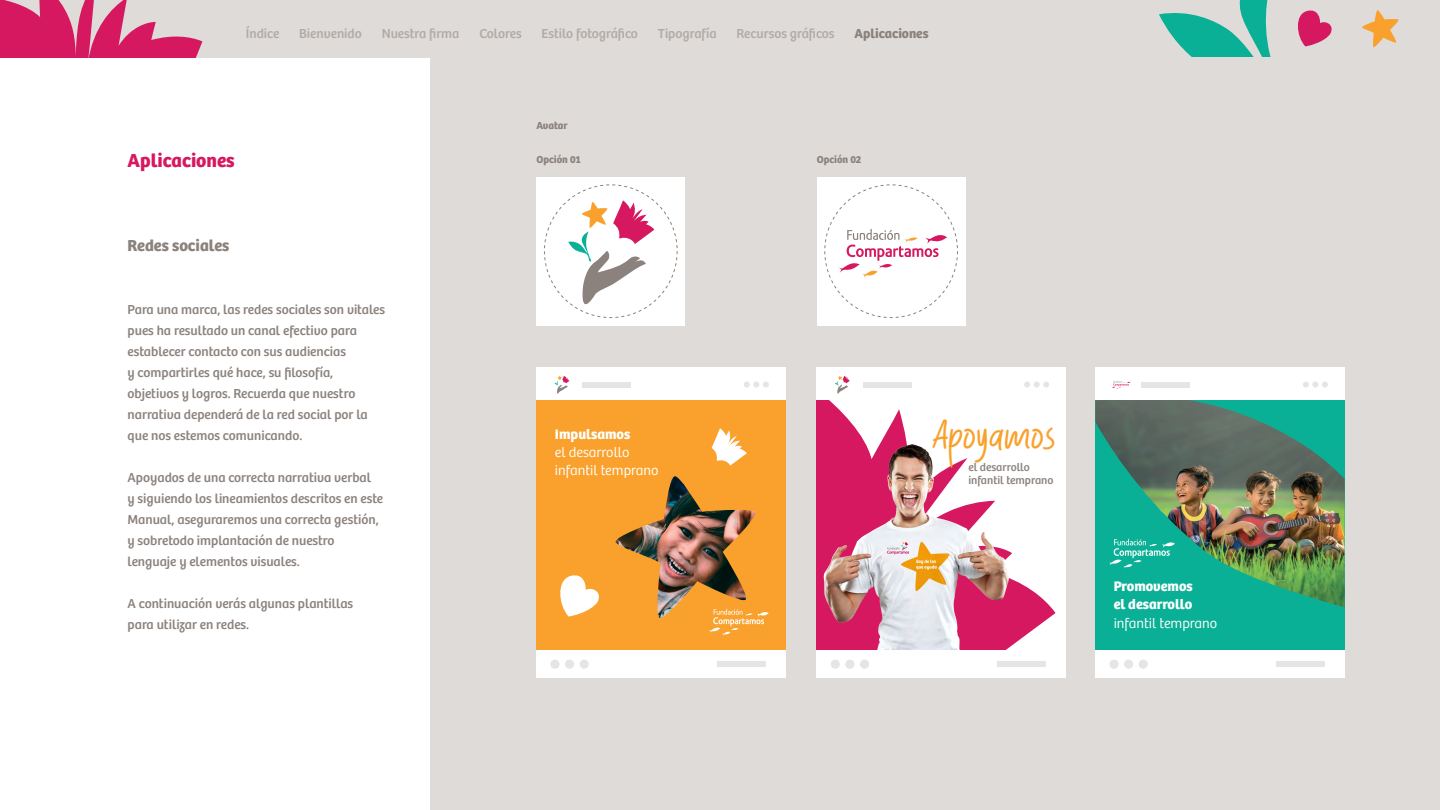
<style>
.page{position:relative;width:1440px;height:810px;background:#fff}
.page>*{position:absolute;margin:0;border:0;box-sizing:border-box;transform-origin:0 0}
.t1{font:41.92px "Sweeter Sandwich";color:#f9a12c}
.t2{font:700 19.5px "Bree";color:#d61861}
.t3{font:700 16.5px "Bree";color:#8b827d}
.t4{font:300 14.33px/18.2px "Bree";color:#fff}
.t5{font:700 14.33px/18.2px "Bree";color:#fff}
.t6{font:13.5px/21px "Bree";color:#8b827d}
.t7{font:13.5px "Bree";color:#b1aba7}
.t8{font:700 13.5px "Bree";color:#8b827d}
.t9{font:11.55px/12.7px "Bree";color:#8b827d}
.t10{font:700 10.5px "Bree";color:#8b827d}
</style>
<div class="page">
<div style="left:0;top:0;width:1440px;height:57px;background:#dfdbd9"></div>
<svg style="left:0;top:0;width:202px;height:57px"></svg>
<svg style="left:1159px;top:0;width:173px;height:57px"></svg>
<svg style="left:1362px;top:10px;width:37px;height:38px"></svg>
<div style="left:431px;top:57px;width:1009px;height:753px;background:#dfdbd9"></div>
<div style="left:536px;top:368px;width:250px;height:310px;background:#fff"></div>
<div style="left:582px;top:382px;width:49px;height:6px;background:#e3e5e6"></div>
<div style="left:717px;top:661px;width:49px;height:6px;background:#e3e5e6"></div>
<svg style="left:744px;top:382px;width:25px;height:6px"></svg>
<div style="left:550px;top:660px;width:10px;height:9px;background:#e3e5e6;border-radius:50%"></div>
<div style="left:565px;top:660px;width:9px;height:9px;background:#e3e5e6;border-radius:50%"></div>
<div style="left:580px;top:660px;width:9px;height:9px;background:#e3e5e6;border-radius:50%"></div>
<div style="left:536px;top:400px;width:250px;height:249px;background:#f9a12c"></div>
<svg style="left:712px;top:428px;width:35px;height:38px"></svg>
<svg style="left:560px;top:575px;width:39px;height:42px"></svg>
<div style="left:1095px;top:368px;width:250px;height:310px;background:#fff"></div>
<div style="left:1142px;top:382px;width:48px;height:6px;background:#e3e5e6"></div>
<div style="left:1276px;top:661px;width:49px;height:6px;background:#e3e5e6"></div>
<svg style="left:1303px;top:382px;width:25px;height:6px"></svg>
<div style="left:1109px;top:660px;width:10px;height:9px;background:#e3e5e6;border-radius:50%"></div>
<div style="left:1124px;top:660px;width:9px;height:9px;background:#e3e5e6;border-radius:50%"></div>
<div style="left:1139px;top:660px;width:9px;height:9px;background:#e3e5e6;border-radius:50%"></div>
<div style="left:1095px;top:400px;width:250px;height:249px;background:#0ab095"></div>
<img style="left:1095px;top:400px;width:250px;height:207px">
<div style="left:817px;top:368px;width:249px;height:310px;background:#fff"></div>
<div style="left:863px;top:382px;width:48px;height:6px;background:#e3e5e6"></div>
<div style="left:997px;top:661px;width:49px;height:6px;background:#e3e5e6"></div>
<svg style="left:1024px;top:382px;width:25px;height:6px"></svg>
<div style="left:831px;top:660px;width:9px;height:9px;background:#e3e5e6;border-radius:50%"></div>
<div style="left:845px;top:660px;width:9px;height:9px;background:#e3e5e6;border-radius:50%"></div>
<div style="left:860px;top:660px;width:9px;height:9px;background:#e3e5e6;border-radius:50%"></div>
<svg style="left:817px;top:400px;width:239px;height:225px"></svg>
<img style="left:817px;top:420px;width:223px;height:229px">
<div style="left:536px;top:177px;width:149px;height:149px;background:#fff"></div>
<div style="left:817px;top:177px;width:149px;height:149px;background:#fff"></div>
<svg style="left:568px;top:200px;width:86px;height:109px"></svg>
<svg style="left:838px;top:229px;width:109px;height:49px"></svg>
<svg style="left:1109px;top:539px;width:66px;height:30px"></svg>
<svg style="left:709px;top:612px;width:60px;height:24px"></svg>
<svg style="left:1112px;top:381px;width:18px;height:8px"></svg>
<img style="left:616px;top:476px;width:141px;height:144px">
<svg style="left:555px;top:376px;width:14px;height:18px"></svg>
<svg style="left:835px;top:376px;width:15px;height:18px"></svg>
<p class="t7" style="left:246px;top:26px;width:35px">Índice</p>
<p class="t7" style="left:299px;top:26px;width:64px">Bienvenido</p>
<p class="t7" style="left:382px;top:26px;width:79px">Nuestra firma</p>
<p class="t7" style="left:479px;top:26px;width:44px">Colores</p>
<p class="t7" style="left:542px;top:26px;width:98px">Estilo fotográfico</p>
<p class="t7" style="left:658px;top:26px;width:60px">Tipografía</p>
<p class="t7" style="left:737px;top:26px;width:100px">Recursos gráficos</p>
<p class="t8" style="left:854px;top:26px;width:76px">Aplicaciones</p>
<h2 class="t2" style="left:128px;top:149px;width:109px">Aplicaciones</h2>
<p class="t3" style="left:128px;top:236px;width:103px">Redes sociales</p>
<p class="t10" style="left:536px;top:119px;width:33px">Avatar</p>
<p class="t10" style="left:536px;top:153px;width:46px">Opción 01</p>
<p class="t10" style="left:817px;top:153px;width:46px">Opción 02</p>
<p class="t6" style="left:128px;top:299px;width:259px">Para una marca, las redes sociales son vitales pues ha resultado un canal efectivo para establecer contacto con sus audiencias<br>y compartirles qué hace, su filosofía, objetivos y logros. Recuerda que nuestro narrativa dependerá de la red social por la que nos estemos comunicando.</p>
<p class="t6" style="left:128px;top:467px;width:257px">Apoyados de una correcta narrativa verbal<br>y siguiendo los lineamientos descritos en este Manual, aseguraremos una correcta gestión, y sobretodo implantación de nuestro lenguaje y elementos visuales.</p>
<p class="t6" style="left:128px;top:593px;width:227px">A continuación verás algunas plantillas para utilizar en redes.</p>
<p class="t5" style="left:555px;top:425px;width:77px">Impulsamos</p>
<p class="t4" style="left:555px;top:443px;width:105px">el desarrollo infantil temprano</p>
<h1 class="t1" style="left:933px;top:410px;width:124px">Apoyamos</h1>
<p class="t9" style="left:968px;top:461px;width:87px">el desarrollo infantil temprano</p>
<p class="t5" style="left:1114px;top:577px;width:81px">Promovemos el desarrollo</p>
<p class="t4" style="left:1114px;top:614px;width:105px">infantil temprano</p>
</div>
